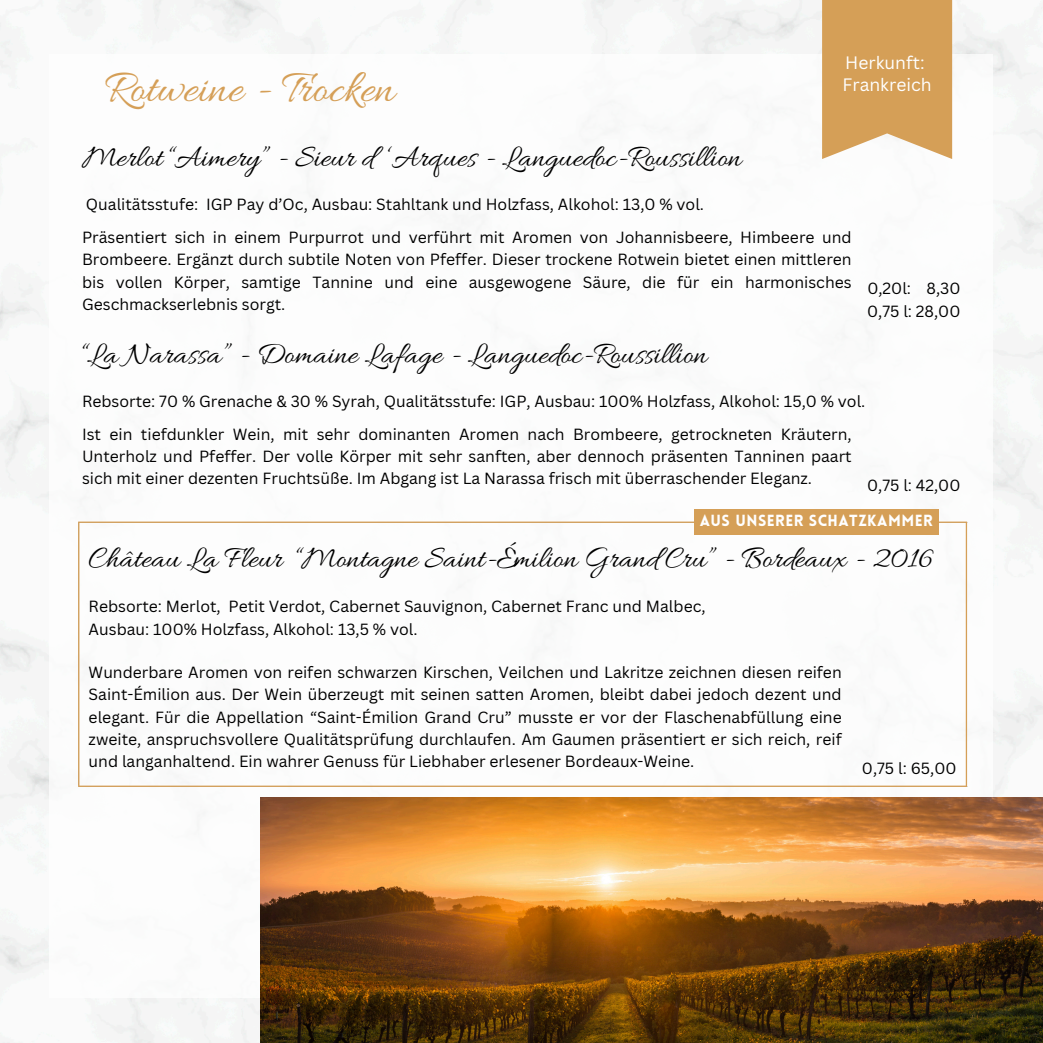
<style>
.page{position:relative;width:1043px;height:1043px;background:#fff}
.page>*{position:absolute;margin:0;border:0;box-sizing:border-box;transform-origin:0 0}
.t1{font:47.25px "Allura";color:#d59f57}
.t2{font:31.5px "Allura";color:#000}
.t3{font:17.5px "Canva Sans";color:#fff}
.t4{font:15.75px/22.2px "Canva Sans";color:#000;text-align:justify}
.t5{font:900 15.75px "Lovelo";letter-spacing:.03em;color:#fff}
</style>
<div class="page">
<img style="left:0;top:0;width:1042px;height:1042px">
<div style="left:50px;top:54px;width:942px;height:943px;background:#fff"></div>
<svg style="left:821px;top:0;width:130px;height:159px;background:#d9a96a"></svg>
<hr style="left:78px;top:522px;width:1px;height:263px;background:#d59f57">
<hr style="left:965px;top:522px;width:1px;height:263px;background:#d59f57">
<hr style="left:78px;top:521px;width:888px;height:1px;background:#d59f57">
<hr style="left:78px;top:785px;width:888px;height:1px;background:#d59f57">
<img style="left:261px;top:796px;width:781px;height:246px">
<div style="left:694px;top:508px;width:244px;height:26px;background:#d59f57"></div>
<p class="t1" style="left:104px;top:62px;width:292px">Rotweine - Trocken</p>
<p class="t3" style="left:845px;top:51px;width:81px">Herkunft:</p>
<p class="t3" style="left:842px;top:72px;width:91px">Frankreich</p>
<h1 class="t2" style="left:82px;top:140px;width:660px">Merlot “Aimery” - Sieur d ‘Arques - Languedoc-Roussillion</h1>
<p class="t4" style="left:86px;top:193px;width:619px">Qualitätsstufe: IGP Pay d’Oc, Ausbau: Stahltank und Holzfass, Alkohol: 13,0 % vol.</p>
<p class="t4" style="left:82px;top:226px;width:771px">Präsentiert sich in einem Purpurrot und verführt mit Aromen von Johannisbeere, Himbeere und Brombeere. Ergänzt durch subtile Noten von Pfeffer. Dieser trockene Rotwein bietet einen mittleren bis vollen Körper, samtige Tannine und eine ausgewogene Säure, die für ein harmonisches Geschmackserlebnis sorgt.</p>
<p class="t4" style="left:867px;top:277px;width:95px">0,20l: 8,30</p>
<p class="t4" style="left:866px;top:299px;width:95px">0,75 l: 28,00</p>
<h2 class="t2" style="left:82px;top:336px;width:626px">“La Narassa” - Domaine Lafage - Languedoc-Roussillion</h2>
<p class="t4" style="left:82px;top:389px;width:784px">Rebsorte: 70 % Grenache &amp; 30 % Syrah, Qualitätsstufe: IGP, Ausbau: 100% Holzfass, Alkohol: 15,0 % vol.</p>
<p class="t4" style="left:82px;top:422px;width:771px">Ist ein tiefdunkler Wein, mit sehr dominanten Aromen nach Brombeere, getrockneten Kräutern, Unterholz und Pfeffer. Der volle Körper mit sehr sanften, aber dennoch präsenten Tanninen paart sich mit einer dezenten Fruchtsüße. Im Abgang ist La Narassa frisch mit überraschender Eleganz.</p>
<p class="t4" style="left:866px;top:473px;width:95px">0,75 l: 42,00</p>
<p class="t5" style="left:699px;top:514px;width:234px">AUS UNSERER SCHATZKAMMER</p>
<p class="t2" style="left:89px;top:540px;width:846px">Château La Fleur “Montagne Saint-Émilion Grand Cru” - Bordeaux - 2016</p>
<p class="t4" style="left:89px;top:594px;width:618px">Rebsorte: Merlot, Petit Verdot, Cabernet Sauvignon, Cabernet Franc und Malbec,</p>
<p class="t4" style="left:89px;top:617px;width:330px">Ausbau: 100% Holzfass, Alkohol: 13,5 % vol.</p>
<p class="t4" style="left:89px;top:660px;width:754px">Wunderbare Aromen von reifen schwarzen Kirschen, Veilchen und Lakritze zeichnen diesen reifen Saint-Émilion aus. Der Wein überzeugt mit seinen satten Aromen, bleibt dabei jedoch dezent und elegant. Für die Appellation “Saint-Émilion Grand Cru” musste er vor der Flaschenabfüllung eine zweite, anspruchsvollere Qualitätsprüfung durchlaufen. Am Gaumen präsentiert er sich reich, reif und langanhaltend. Ein wahrer Genuss für Liebhaber erlesener Bordeaux-Weine.</p>
<p class="t4" style="left:861px;top:756px;width:96px">0,75 l: 65,00</p>
</div>
